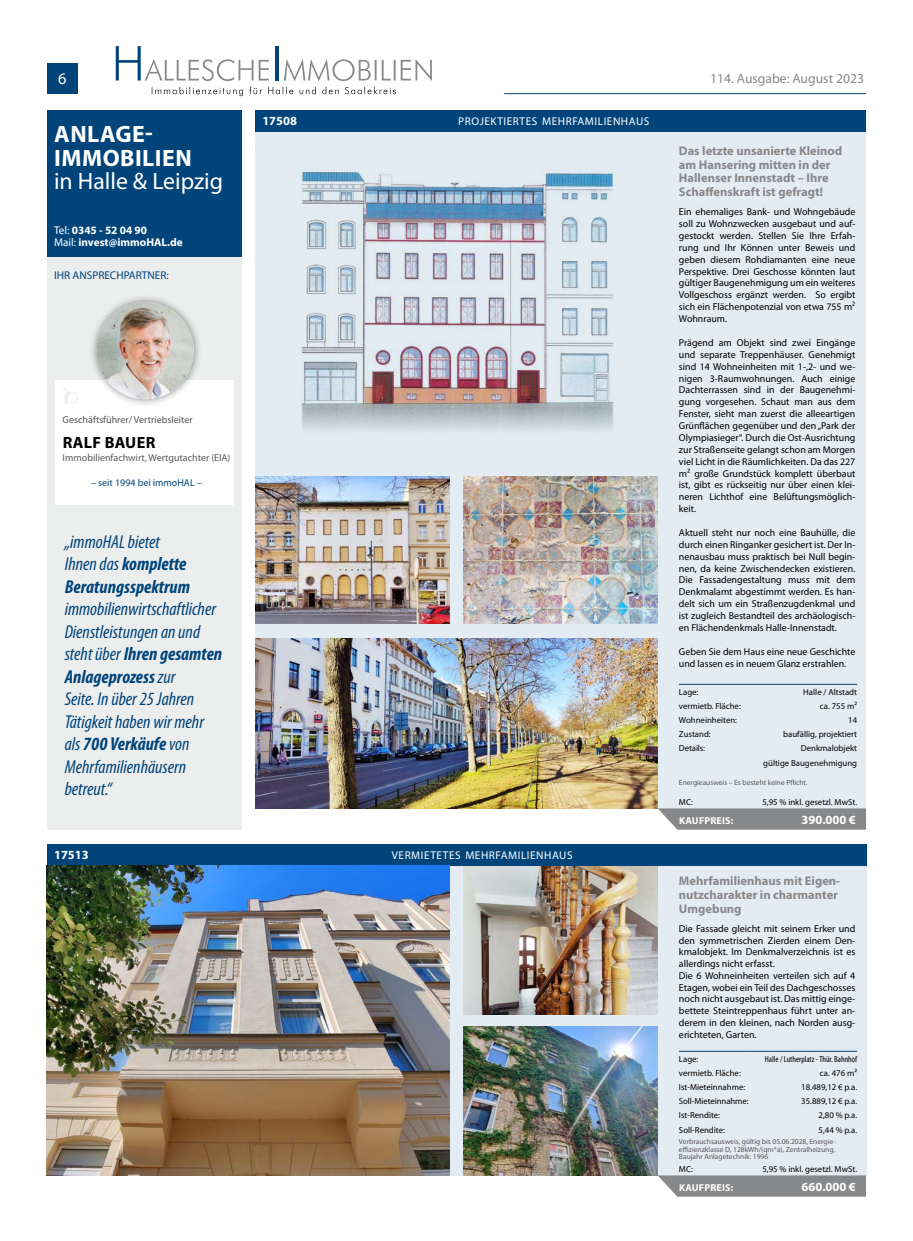
<style>
.page{position:relative;width:913px;height:1241px;background:#fff}
.page>*{position:absolute;margin:0;border:0;box-sizing:border-box;transform-origin:0 0}
.t1{font:700 23.75px "Myriad Pro";color:#fff}
.t2{font:23.75px "Myriad Pro";color:#fff}
.t3{font:italic condensed 18.75px/22.5px "Myriad Pro";color:#00447a}
.t4{font:italic 700 condensed 18.75px/22.5px "Myriad Pro";color:#00447a}
.t5{font:16.38px "Myriad Pro";color:#fff}
.t6{font:700 16.25px "Myriad Pro";color:#000}
.t7{font:13.62px "Myriad Pro";color:#87888a}
.t8{font:700 12.5px/13.8px "Myriad Pro";color:#87888a}
.t9{font:700 12.5px "Myriad Pro";color:#fff}
.t10{font:11.25px "Myriad Pro";letter-spacing:.05em;color:#fff}
.t11{font:700 11.25px/12.5px "Myriad Pro";color:#fff}
.t12{font:11.25px "Myriad Pro";color:#00447a}
.t13{font:10px/11.9px "Myriad Pro";color:#000;text-align:justify}
.t14{font:10px "Myriad Pro";color:#58585a}
.t15{font:700 10px "Myriad Pro";letter-spacing:.02em;color:#fff}
.t16{font:10px "Myriad Pro";color:#00447a}
.t17{font:8.75px/14.1px "Myriad Pro";color:#000;text-align:right}
.t18{font:condensed 8.75px "Myriad Pro";color:#000}
.t19{font:7.5px/7.5px "Myriad Pro";color:#58585a;text-align:justify}
.s1{font-weight:400}
.s2{font-weight:700}
</style>
<div class="page">
<div style="left:47px;top:63px;width:31px;height:31px;background:#00447a"></div>
<hr style="left:504px;top:93px;width:361px;height:1px;background:#00447a">
<svg style="left:284px;top:59px;width:148px;height:22px"></svg>
<hr style="left:275px;top:46px;width:3px;height:34px;background:#00447a">
<svg style="left:116px;top:46px;width:153px;height:35px"></svg>
<svg style="left:152px;top:87px;width:244px;height:9px"></svg>
<div style="left:47px;top:110px;width:194px;height:719px;background:#eceded"></div>
<div style="left:47px;top:110px;width:194px;height:146px;background:#00447a"></div>
<div style="left:255px;top:131px;width:610px;height:677px;background:#e3ecf3"></div>
<div style="left:255px;top:110px;width:610px;height:21px;background:#00447a"></div>
<svg style="left:657px;top:808px;width:208px;height:21px;background:#8e8f91"></svg>
<hr style="left:679px;top:684px;width:70px;height:1px;background:#00447a">
<hr style="left:749px;top:684px;width:108px;height:1px;background:#00447a">
<img style="left:255px;top:477px;width:194px;height:146px">
<img style="left:463px;top:477px;width:194px;height:146px">
<img style="left:255px;top:638px;width:402px;height:170px">
<img style="left:301px;top:170px;width:313px;height:260px">
<div style="left:56px;top:380px;width:178px;height:124px;background:#fff"></div>
<svg style="left:63px;top:388px;width:15px;height:16px"></svg>
<div style="left:88px;top:294px;width:113px;height:113px;background:#000;opacity:.45"></div>
<img style="left:97px;top:302px;width:97px;height:97px;border-radius:49px">
<div style="left:47px;top:865px;width:818px;height:310px;background:#e3ecf3"></div>
<img style="left:463px;top:1026px;width:194px;height:149px">
<img style="left:463px;top:865px;width:194px;height:149px">
<div style="left:47px;top:843px;width:818px;height:22px;background:#00447a"></div>
<svg style="left:657px;top:1175px;width:208px;height:21px;background:#8e8f91"></svg>
<img style="left:47px;top:865px;width:402px;height:310px">
<hr style="left:679px;top:1050px;width:70px;height:1px;background:#00447a">
<hr style="left:749px;top:1050px;width:108px;height:1px;background:#00447a">
<h3 class="t5" style="left:58px;top:69px;width:10px">6</h3>
<h3 class="t7" style="left:710px;top:70px;width:155px">114. Ausgabe: August 2023</h3>
<h1 class="t1" style="left:54px;top:118px;width:17px">anla</h1>
<h1 class="t1" style="left:115px;top:118px;width:39px">ge-</h1>
<h1 class="t1" style="left:54px;top:142px;width:17px">immo</h1>
<h1 class="t1" style="left:120px;top:142px;width:27px">bilien</h1>
<h1 class="t2" style="left:54px;top:167px;width:170px">in Halle &amp; Leipzig</h1>
<p class="t11" style="left:54px;top:223px;width:130px"><span class="s1">Tel:</span> 0345 - 52 04 90<br><span class="s1">Mail:</span> invest@immoHAL.de</p>
<p class="t12" style="left:54px;top:268px;width:116px">IHR ANSPRECHPARTNER:</p>
<p class="t9" style="left:262px;top:112px;width:36px">17508</p>
<p class="t10" style="left:458px;top:114px;width:8px">proje</p>
<p class="t10" style="left:490px;top:114px;width:13px">ktiertes</p>
<p class="t10" style="left:542px;top:114px;width:17px">Mehrfamilienha</p>
<p class="t10" style="left:636px;top:114px;width:14px">us</p>
<p class="t14" style="left:63px;top:414px;width:131px">Geschäftsführer/ Vertriebsleiter</p>
<h3 class="t6" style="left:63px;top:432px;width:21px">Ralf</h3>
<h3 class="t6" style="left:105px;top:432px;width:42px">Bauer</h3>
<p class="t14" style="left:63px;top:451px;width:169px">Immobilienfachwirt, Wertgutachter (EIA)</p>
<p class="t16" style="left:91px;top:476px;width:112px">– seit 1994 bei immoHAL –</p>
<h2 class="t4" style="left:65px;top:530px;width:127px"><span class="s1">„immoHAL bietet<br>Ihnen das</span> komplette<br>Beratungsspektrum</h2>
<h2 class="t3" style="left:65px;top:597px;width:159px">immobilienwirtschaftlicher<br>Dienstleistungen an und steht über <span class="s2">Ihren gesamten<br>Anlageprozess</span> zur<br>Seite. In über 25 Jahren<br>Tätigkeit haben wir mehr als <span class="s2">700 Verkäufe</span> von<br>Mehrfamilienhäusern betreut.“</h2>
<p class="t9" style="left:54px;top:846px;width:36px">17513</p>
<p class="t10" style="left:391px;top:847px;width:7px">vermietetes</p>
<p class="t10" style="left:465px;top:847px;width:17px">Mehrfamilienha</p>
<p class="t10" style="left:559px;top:847px;width:14px">us</p>
<p class="t8" style="left:679px;top:143px;width:165px">Das letzte unsanierte Kleinod am Hansering mitten in der<br>Hallenser Innenstadt – Ihre<br>Schaffenskraft ist gefragt!</p>
<p class="t13" style="left:679px;top:206px;width:178px">Ein ehemaliges Bank- und Wohngebäude soll zu Wohnzwecken ausgebaut und auf&shy;gestockt werden. Stellen Sie Ihre Erfah&shy;rung und Ihr Können unter Beweis und geben diesem Rohdiamanten eine neue Perspektive. Drei Geschosse könnten laut gültiger Baugenehmigung um ein weiteres Vollgeschoss ergänzt werden. So ergibt sich ein Flächenpotenzial von etwa 755 m²<br>Wohnraum.</p>
<p class="t13" style="left:679px;top:336px;width:178px">Prägend am Objekt sind zwei Eingänge und separate Treppenhäuser. Genehmigt sind 14 Wohneinheiten mit 1-,2- und we&shy;nigen 3-Raumwohnungen. Auch einige Dachterrassen sind in der Baugenehmi&shy;gung vorgesehen. Schaut man aus dem Fenster, sieht man zuerst die alleeartigen Grünflächen gegenüber und den „Park der Olympiasieger“. Durch die Ost-Ausrichtung zur Straßenseite gelangt schon am Morgen viel Licht in die Räumlichkeiten. Da das 227 m² große Grundstück komplett überbaut ist, gibt es rückseitig nur über einen klei&shy;neren Lichthof eine Belüftungsmöglich&shy;keit.</p>
<p class="t13" style="left:679px;top:526px;width:178px">Aktuell steht nur noch eine Bauhülle, die durch einen Ringanker gesichert ist. Der In&shy;nenausbau muss praktisch bei Null begin&shy;nen, da keine Zwischendecken existieren.<br>Die Fassadengestaltung muss mit dem Denkmalamt abgestimmt werden. Es han&shy;delt sich um ein Straßenzugdenkmal und ist zugleich Bestandteil des archäologisch&shy;en Flächendenkmals Halle-Innenstadt.</p>
<p class="t13" style="left:679px;top:645px;width:178px">Geben Sie dem Haus eine neue Geschichte und lassen es in neuem Glanz erstrahlen.</p>
<p class="t17" style="left:679px;top:684px;width:21px">Lage:</p>
<p class="t17" style="left:803px;top:684px;width:55px">Halle / Altstadt</p>
<p class="t17" style="left:679px;top:698px;width:63px">vermietb. Fläche:</p>
<p class="t17" style="left:819px;top:698px;width:39px">ca. 755 m²</p>
<p class="t17" style="left:679px;top:712px;width:60px">Wohneinheiten:</p>
<p class="t17" style="left:848px;top:712px;width:10px">14</p>
<p class="t17" style="left:679px;top:727px;width:33px">Zustand:</p>
<p class="t17" style="left:783px;top:727px;width:75px">baufällig, projektiert</p>
<p class="t17" style="left:679px;top:741px;width:28px">Details:</p>
<p class="t17" style="left:763px;top:741px;width:95px">Denkmalobjekt<br>gültige Baugenehmigung</p>
<p class="t19" style="left:679px;top:778px;width:130px">Energieausweis – Es besteht keine Pflicht.</p>
<p class="t17" style="left:679px;top:794px;width:15px">MC:</p>
<p class="t17" style="left:762px;top:794px;width:96px">5,95 % inkl. gesetzl. MwSt.</p>
<p class="t15" style="left:679px;top:813px;width:56px">KAUFPREIS:</p>
<p class="t9" style="left:801px;top:811px;width:56px">390.000 €</p>
<p class="t8" style="left:679px;top:873px;width:163px">Mehrfamilienhaus mit Eigen&shy;nutzcharakter in charmanter<br>Umgebung</p>
<p class="t13" style="left:679px;top:922px;width:178px;text-align:left">Die Fassade gleicht mit seinem Erker und den symmetrischen Zierden einem Den&shy;kmalobjekt. Im Denkmalverzeichnis ist es allerdings nicht erfasst.<br>Die 6 Wohneinheiten verteilen sich auf 4<br>Etagen, wobei ein Teil des Dachgeschosses noch nicht ausgebaut ist. Das mittig einge&shy;bettete Steintreppenhaus führt unter an&shy;derem in den kleinen, nach Norden ausg&shy;erichteten, Garten.</p>
<p class="t17" style="left:679px;top:1051px;width:21px">Lage:</p>
<p class="t18" style="left:764px;top:1053px;width:94px">Halle / Lutherplatz - Thür. Bahnhof</p>
<p class="t17" style="left:679px;top:1065px;width:63px">vermietb. Fläche:</p>
<p class="t17" style="left:819px;top:1065px;width:39px">ca. 476 m²</p>
<p class="t17" style="left:679px;top:1079px;width:68px">Ist-Mieteinnahme:</p>
<p class="t17" style="left:801px;top:1079px;width:57px">18.489,12 € p.a.</p>
<p class="t17" style="left:679px;top:1093px;width:71px">Soll-Mieteinnahme:</p>
<p class="t17" style="left:801px;top:1093px;width:57px">35.889,12 € p.a.</p>
<p class="t17" style="left:679px;top:1108px;width:43px">Ist-Rendite:</p>
<p class="t17" style="left:818px;top:1108px;width:40px">2,80 % p.a.</p>
<p class="t17" style="left:679px;top:1122px;width:47px">Soll-Rendite:</p>
<p class="t17" style="left:818px;top:1122px;width:40px">5,44 % p.a.</p>
<p class="t19" style="left:679px;top:1137px;width:158px">Verbrauchsausweis, gültig bis 05.06.2028, Energie&shy;effizienzklasse D, 128kWh/(qm*a), Zentralheizung, Baujahr Anlagetechnik: 1996</p>
<p class="t17" style="left:679px;top:1161px;width:15px">MC:</p>
<p class="t17" style="left:762px;top:1161px;width:96px">5,95 % inkl. gesetzl. MwSt.</p>
<p class="t15" style="left:679px;top:1180px;width:56px">KAUFPREIS:</p>
<p class="t9" style="left:801px;top:1178px;width:56px">660.000 €</p>
</div>
